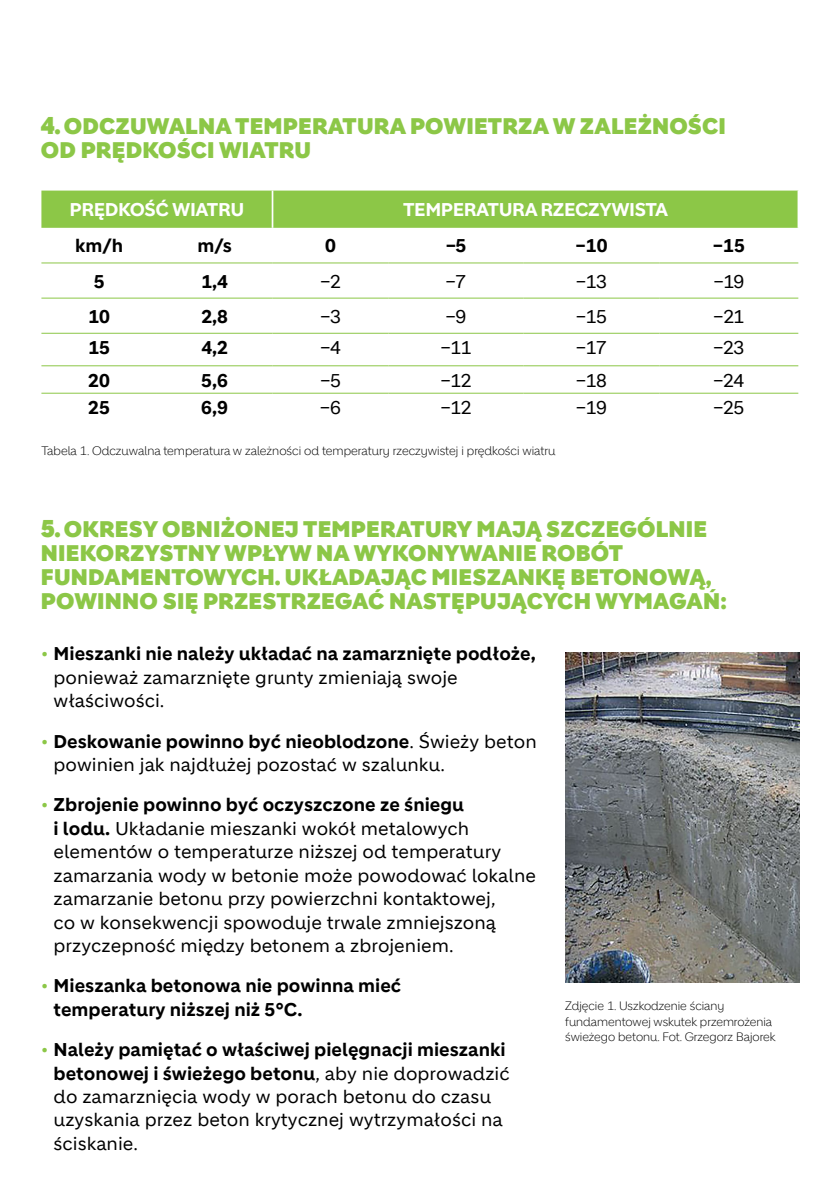
<style>
.page{position:relative;width:840px;height:1191px;background:#fff}
.page>*{position:absolute;margin:0;border:0;box-sizing:border-box;transform-origin:0 0}
.t1{font:900 22px/24.2px "Holcim Headline";letter-spacing:.01em;color:#8cc747}
.t2{font:18px/23.4px "Holcim";color:#000}
.t3{font:700 18px/23.4px "Holcim";color:#000}
.t4{font:700 18px "Holcim";letter-spacing:-.02em;color:#fff}
.t5{font:300 12px "Holcim Headline";color:#000}
.t6{font:300 11.8px/15.4px "Holcim Headline";color:#000}
.s1{font-size:23.6px}
.s2{color:#8cc747}
.s3{font-weight:700}
.s4{font-weight:400;color:#8cc747}
</style>
<div class="page">
<div style="left:41px;top:191px;width:756px;height:37px;background:#8cc747"></div>
<svg style="left:388px;top:263px;width:409px;height:130px"></svg>
<svg style="left:272px;top:366px;width:116px;height:27px"></svg>
<hr style="left:271px;top:191px;width:2px;height:37px;background:#fff">
<hr style="left:41px;top:262px;width:116px;height:1px;background:#8cc747">
<hr style="left:157px;top:262px;width:115px;height:1px;background:#8cc747">
<hr style="left:272px;top:262px;width:116px;height:1px;background:#8cc747">
<hr style="left:388px;top:262px;width:135px;height:1px;background:#8cc747">
<hr style="left:523px;top:262px;width:136px;height:1px;background:#8cc747">
<hr style="left:659px;top:262px;width:138px;height:1px;background:#8cc747">
<hr style="left:41px;top:298px;width:116px;height:1px;background:#8cc747">
<hr style="left:157px;top:298px;width:115px;height:1px;background:#8cc747">
<hr style="left:272px;top:298px;width:116px;height:1px;background:#8cc747">
<hr style="left:388px;top:298px;width:135px;height:1px;background:#8cc747">
<hr style="left:523px;top:298px;width:136px;height:1px;background:#8cc747">
<hr style="left:659px;top:298px;width:138px;height:1px;background:#8cc747">
<hr style="left:41px;top:333px;width:116px;height:1px;background:#8cc747">
<hr style="left:157px;top:333px;width:115px;height:1px;background:#8cc747">
<hr style="left:272px;top:333px;width:116px;height:1px;background:#8cc747">
<hr style="left:388px;top:333px;width:135px;height:1px;background:#8cc747">
<hr style="left:523px;top:333px;width:136px;height:1px;background:#8cc747">
<hr style="left:659px;top:333px;width:138px;height:1px;background:#8cc747">
<hr style="left:41px;top:365px;width:116px;height:1px;background:#8cc747">
<hr style="left:157px;top:365px;width:115px;height:1px;background:#8cc747">
<hr style="left:272px;top:365px;width:116px;height:1px;background:#8cc747">
<hr style="left:388px;top:365px;width:135px;height:1px;background:#8cc747">
<hr style="left:523px;top:365px;width:136px;height:1px;background:#8cc747">
<hr style="left:659px;top:365px;width:138px;height:1px;background:#8cc747">
<hr style="left:41px;top:393px;width:116px;height:1px;background:#8cc747">
<hr style="left:157px;top:393px;width:115px;height:1px;background:#8cc747">
<hr style="left:272px;top:393px;width:116px;height:1px;background:#8cc747">
<hr style="left:388px;top:393px;width:135px;height:1px;background:#8cc747">
<hr style="left:523px;top:393px;width:136px;height:1px;background:#8cc747">
<hr style="left:659px;top:393px;width:138px;height:1px;background:#8cc747">
<img style="left:565px;top:652px;width:233px;height:330px">
<p class="t1" style="left:41px;top:115px;width:686px"><span class="s1">4.</span> ODCZUWALNA TEMPERATURA POWIETRZA W ZALEŻNOŚCI<br>OD PRĘDKOŚCI WIATRU</p>
<p class="t4" style="left:69px;top:199px;width:176px">PRĘDKOŚĆ WIATRU</p>
<p class="t4" style="left:403px;top:199px;width:267px">TEMPERATURA RZECZYWISTA</p>
<p class="t3" style="left:75px;top:234px;width:50px">km/h</p>
<p class="t3" style="left:197px;top:234px;width:36px">m/s</p>
<p class="t3" style="left:325px;top:234px;width:12px">0</p>
<p class="t3" style="left:445px;top:234px;width:22px">–5</p>
<p class="t3" style="left:575px;top:234px;width:34px">–10</p>
<p class="t3" style="left:712px;top:234px;width:34px">–15</p>
<p class="t3" style="left:94px;top:270px;width:12px">5</p>
<p class="t3" style="left:201px;top:270px;width:28px">1,4</p>
<p class="t2" style="left:320px;top:269px;width:22px">–2</p>
<p class="t2" style="left:445px;top:269px;width:22px">–7</p>
<p class="t2" style="left:575px;top:269px;width:33px">–13</p>
<p class="t2" style="left:713px;top:269px;width:33px">–19</p>
<p class="t3" style="left:88px;top:305px;width:23px">10</p>
<p class="t3" style="left:201px;top:305px;width:28px">2,8</p>
<p class="t2" style="left:320px;top:305px;width:22px">–3</p>
<p class="t2" style="left:445px;top:305px;width:22px">–9</p>
<p class="t2" style="left:575px;top:305px;width:33px">–15</p>
<p class="t2" style="left:713px;top:305px;width:33px">–21</p>
<p class="t3" style="left:88px;top:336px;width:23px">15</p>
<p class="t3" style="left:201px;top:336px;width:28px">4,2</p>
<p class="t2" style="left:320px;top:336px;width:22px">–4</p>
<p class="t2" style="left:440px;top:336px;width:33px">–11</p>
<p class="t2" style="left:575px;top:336px;width:33px">–17</p>
<p class="t2" style="left:713px;top:336px;width:33px">–23</p>
<p class="t3" style="left:88px;top:369px;width:23px">20</p>
<p class="t3" style="left:201px;top:369px;width:28px">5,6</p>
<p class="t2" style="left:320px;top:368px;width:22px">–5</p>
<p class="t2" style="left:440px;top:368px;width:33px">–12</p>
<p class="t2" style="left:575px;top:368px;width:33px">–18</p>
<p class="t2" style="left:712px;top:368px;width:33px">–24</p>
<p class="t3" style="left:88px;top:396px;width:23px">25</p>
<p class="t3" style="left:201px;top:396px;width:28px">6,9</p>
<p class="t2" style="left:320px;top:396px;width:22px">–6</p>
<p class="t2" style="left:440px;top:396px;width:33px">–12</p>
<p class="t2" style="left:575px;top:396px;width:33px">–19</p>
<p class="t2" style="left:712px;top:396px;width:33px">–25</p>
<p class="t5" style="left:41px;top:443px;width:515px">Tabela 1. Odczuwalna temperatura w zależności od temperatury rzeczywistej i prędkości wiatru</p>
<p class="t1" style="left:41px;top:517px;width:687px"><span class="s1">5.</span> OKRESY OBNIŻONEJ TEMPERATURY MAJĄ SZCZEGÓLNIE NIEKORZYSTNY WPŁYW NA WYKONYWANIE ROBÓT FUNDAMENTOWYCH. UKŁADAJĄC MIESZANKĘ BETONOWĄ, POWINNO SIĘ PRZESTRZEGAĆ NASTĘPUJĄCYCH WYMAGAŃ:</p>
<p class="t2" style="left:53px;top:642px;width:483px;text-indent:-13px"><span class="s2">•</span> <span class="s3">Mieszanki nie należy układać na zamarznięte podłoże, </span>ponieważ zamarznięte grunty zmieniają swoje właściwości.</p>
<p class="t2" style="left:53px;top:729px;width:484px;text-indent:-13px"><span class="s2">•</span> <span class="s3">Deskowanie powinno być nieoblodzone</span>. Świeży beton powinien jak najdłużej pozostać w szalunku.</p>
<p class="t2" style="left:53px;top:793px;width:483px;text-indent:-13px"><span class="s2">•</span> <span class="s3">Zbrojenie powinno być oczyszczone ze śniegu<br>i lodu.</span> Układanie mieszanki wokół metalowych elementów o temperaturze niższej od temperatury zamarzania wody w betonie może powodować lokalne zamarzanie betonu przy powierzchni kontaktowej,<br>co w konsekwencji spowoduje trwale zmniejszoną przyczepność między betonem a zbrojeniem.</p>
<p class="t3" style="left:53px;top:974px;width:349px;text-indent:-13px"><span class="s4">•</span> Mieszanka betonowa nie powinna mieć temperatury niższej niż 5°C.</p>
<p class="t2" style="left:53px;top:1038px;width:457px;text-indent:-13px"><span class="s2">•</span> <span class="s3">Należy pamiętać o właściwej pielęgnacji mieszanki betonowej i świeżego betonu</span>, aby nie doprowadzić do zamarznięcia wody w porach betonu do czasu uzyskania przez beton krytycznej wytrzymałości na ściskanie.</p>
<p class="t6" style="left:565px;top:998px;width:212px">Zdjęcie 1. Uszkodzenie ściany fundamentowej wskutek przemrożenia świeżego betonu. Fot. Grzegorz Bajorek</p>
</div>
